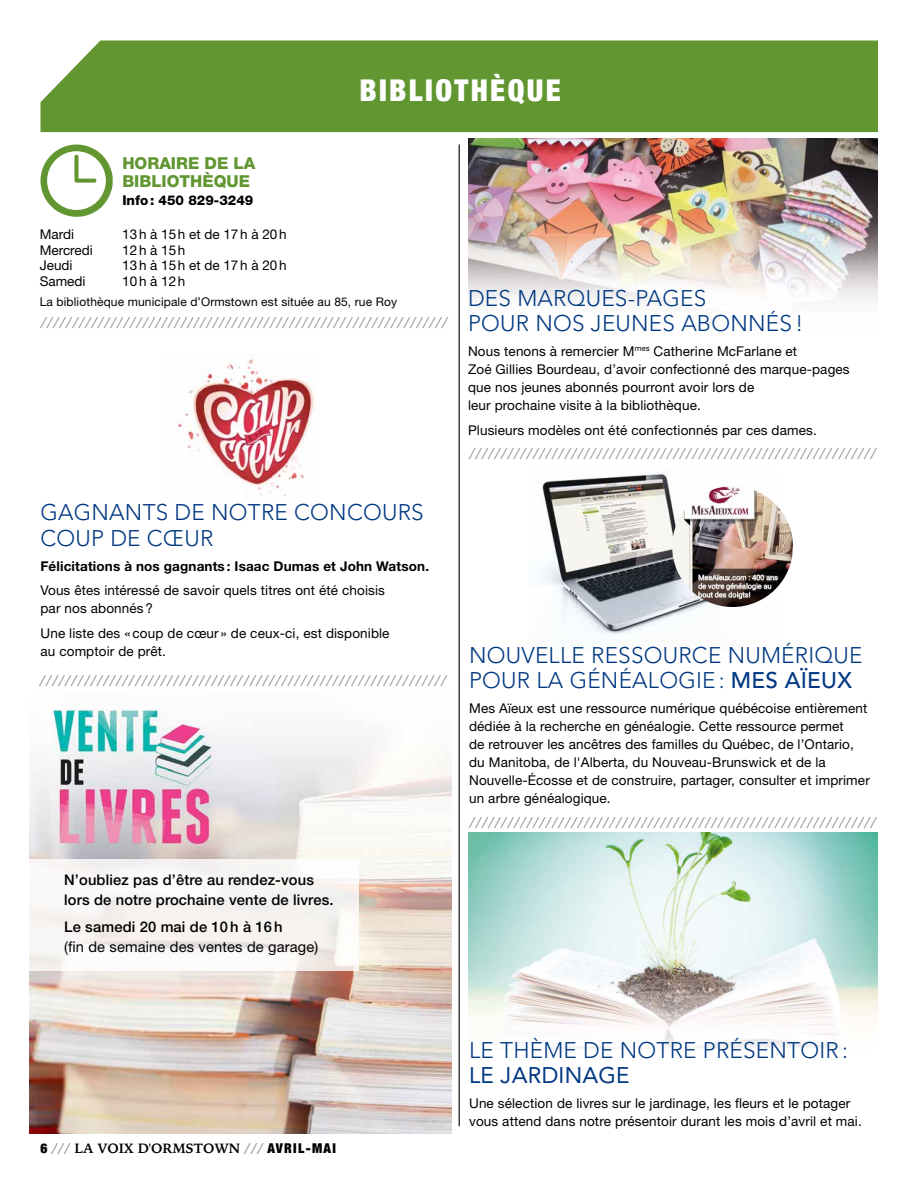
<style>
.page{position:relative;width:918px;height:1188px;background:#fff}
.page>*{position:absolute;margin:0;border:0;box-sizing:border-box;transform-origin:0 0}
.t1{font:900 condensed 30px "Helvetica Neue";letter-spacing:.08em;color:#fff}
.t2{font:300 22.5px "Avenir";letter-spacing:.01em;color:#003882}
.t3{font:22.5px "Avenir";letter-spacing:.01em;color:#003882}
.t4{font:800 16.5px/18px "Helvetica Neue LT Std";color:#619631}
.t5{font:500 14.7px/19.6px "Helvetica Neue LT Std";letter-spacing:.01em;color:#000}
.t6{font:14.7px "Helvetica Neue LT Std";letter-spacing:.01em;color:#000}
.t7{font:13.5px/18px "Helvetica Neue LT Std";letter-spacing:.01em;color:#000}
.t8{font:700 13.5px "Iowan Old Style BT";color:#87888a}
.t9{font:700 13.5px "Helvetica Neue LT Std";letter-spacing:.01em;color:#000}
.t10{font:700 13.5px "Iowan Old Style BT";color:#000}
.t11{font:800 13.5px "Helvetica Neue LT Std";color:#000}
.t12{font:12px "Helvetica Neue LT Std";letter-spacing:.01em;color:#000}
.s1{font-weight:500}
.s2{font-family:"Helvetica Neue";font-weight:900;font-stretch:condensed}
.s3{color:#87888a}
</style>
<div class="page">
<img style="left:177px;top:359px;width:138px;height:137px">
<img style="left:468px;top:139px;width:410px;height:166px">
<img style="left:468px;top:833px;width:410px;height:216px">
<img style="left:541px;top:470px;width:236px;height:165px">
<img style="left:29px;top:709px;width:422px;height:425px">
<div style="left:40px;top:41px;width:838px;height:91px;background:#619631"></div>
<svg style="left:40px;top:145px;width:73px;height:72px"></svg>
<hr style="left:459px;top:145px;width:1px;height:981px;background:#000">
<div style="left:0;top:860px;width:359px;height:111px;background:#f7f5f3"></div>
<img style="left:672px;top:486px;width:121px;height:121px;border-radius:60px">
<p class="t4" style="left:122px;top:154px;width:134px">HORAIRE DE LA<br>BIBLIOT</p>
<p class="t4" style="left:190px;top:172px;width:60px">HÈQUE</p>
<p class="t11" style="left:122px;top:192px;width:133px">INFO: 450 829-3249</p>
<h1 class="t1" style="left:359px;top:66px;width:203px">BIBLIOTHÈQUE</h1>
<p class="t7" style="left:40px;top:225px;width:36px">Mardi</p>
<p class="t7" style="left:122px;top:225px;width:166px">13h à 15h et de 17h à 20h</p>
<p class="t7" style="left:40px;top:241px;width:55px">Mercredi</p>
<p class="t7" style="left:122px;top:241px;width:65px">12h à 15h</p>
<p class="t7" style="left:40px;top:256px;width:34px">Jeudi</p>
<p class="t7" style="left:122px;top:256px;width:166px">13h à 15h et de 17h à 20h</p>
<p class="t7" style="left:40px;top:272px;width:47px">Samedi</p>
<p class="t7" style="left:122px;top:272px;width:65px">10h à 12h</p>
<p class="t12" style="left:40px;top:295px;width:359px">La bibliothèque municipale d’Ormstown est située au 85, rue Roy</p>
<h2 class="t2" style="left:468px;top:285px;width:67px">DES MARQU</h2>
<h2 class="t2" style="left:601px;top:285px;width:49px">ES-PAG</h2>
<h2 class="t2" style="left:680px;top:285px;width:25px">ES</h2>
<h2 class="t2" style="left:468px;top:310px;width:16px">POUR</h2>
<h2 class="t2" style="left:535px;top:310px;width:163px">NOS JEUNES ABO</h2>
<h2 class="t2" style="left:730px;top:310px;width:75px">NNÉS !</h2>
<p class="t7" style="left:468px;top:342px;width:383px">Nous tenons à remercier M<sup>mes</sup> Catherine McFarlane et<br>Zoé Gillies Bourdeau, d’avoir confectionné des marque-pages que nos jeunes abonnés pourront avoir lors de<br>leur prochaine visite à la bibliothèque.</p>
<p class="t7" style="left:468px;top:421px;width:350px">Plusieurs modèles ont été confectionnés par ces dames.</p>
<p class="t8" style="left:40px;top:314px;width:409px">////////////////////////////////////////////////////////////////</p>
<h2 class="t2" style="left:40px;top:499px;width:17px">GAG</h2>
<h2 class="t2" style="left:92px;top:499px;width:288px">NANTS DE NOTRE CONCOURS</h2>
<h2 class="t2" style="left:40px;top:525px;width:33px">COUP</h2>
<h2 class="t2" style="left:110px;top:525px;width:89px">DE CŒUR</h2>
<p class="t9" style="left:40px;top:557px;width:390px">Félicitations à nos gagnants : Isaac Dumas et John Watson.</p>
<p class="t7" style="left:40px;top:581px;width:346px">Vous êtes intéressé de savoir quels titres ont été choisis par nos abonnés ?</p>
<p class="t7" style="left:40px;top:624px;width:351px">Une liste des « coup de cœur » de ceux-ci, est disponible au comptoir de prêt.</p>
<p class="t8" style="left:39px;top:671px;width:409px">////////////////////////////////////////////////////////////////</p>
<p class="t5" style="left:64px;top:870px;width:271px">N’oubliez pas d’être au rendez-vous lors de notre prochaine vente de livres.</p>
<p class="t5" style="left:64px;top:917px;width:220px">Le samedi 20 mai de 10 h à 16 h</p>
<p class="t6" style="left:64px;top:938px;width:256px">(fin de semaine des ventes de garage)</p>
<p class="t8" style="left:469px;top:445px;width:409px">////////////////////////////////////////////////////////////////</p>
<h2 class="t2" style="left:469px;top:642px;width:165px">NOUVELLE RESSOUR</h2>
<h2 class="t2" style="left:692px;top:642px;width:70px">CE NUMÉR</h2>
<h2 class="t2" style="left:808px;top:642px;width:56px">IQUE</h2>
<h2 class="t2" style="left:469px;top:667px;width:16px">POUR</h2>
<h2 class="t2" style="left:537px;top:667px;width:317px">LA GÉ NÉALOG IE: <span class="s1">MES AÏEUX</span></h2>
<p class="t7" style="left:469px;top:699px;width:402px">Mes Aïeux est une ressource numérique québécoise entièrement dédiée à la recherche en généalogie. Cette ressource permet<br>de retrouver les ancêtres des familles du Québec, de l’Ontario, du Manitoba, de l'Alberta, du Nouveau-Brunswick et de la Nouvelle-Écosse et de construire, partager, consulter et imprimer un arbre généalogique.</p>
<p class="t8" style="left:469px;top:814px;width:409px">////////////////////////////////////////////////////////////////</p>
<p class="t10" style="left:40px;top:1140px;width:297px"><span class="s2">6</span> <span class="s3">///</span> LA VOIX D'ORMSTOWN <span class="s3">///</span> <span class="s2">AVRIL-MAI</span></p>
<h2 class="t2" style="left:469px;top:1037px;width:248px">LE THÈM E DE NOTRE PRÉS</h2>
<h2 class="t2" style="left:756px;top:1037px;width:93px">ENTOIR :</h2>
<h2 class="t3" style="left:469px;top:1062px;width:162px">LE JARDINAGE</h2>
<p class="t7" style="left:469px;top:1094px;width:394px">Une sélection de livres sur le jardinage, les fleurs et le potager vous attend dans notre présentoir durant les mois d’avril et mai.</p>
</div>
